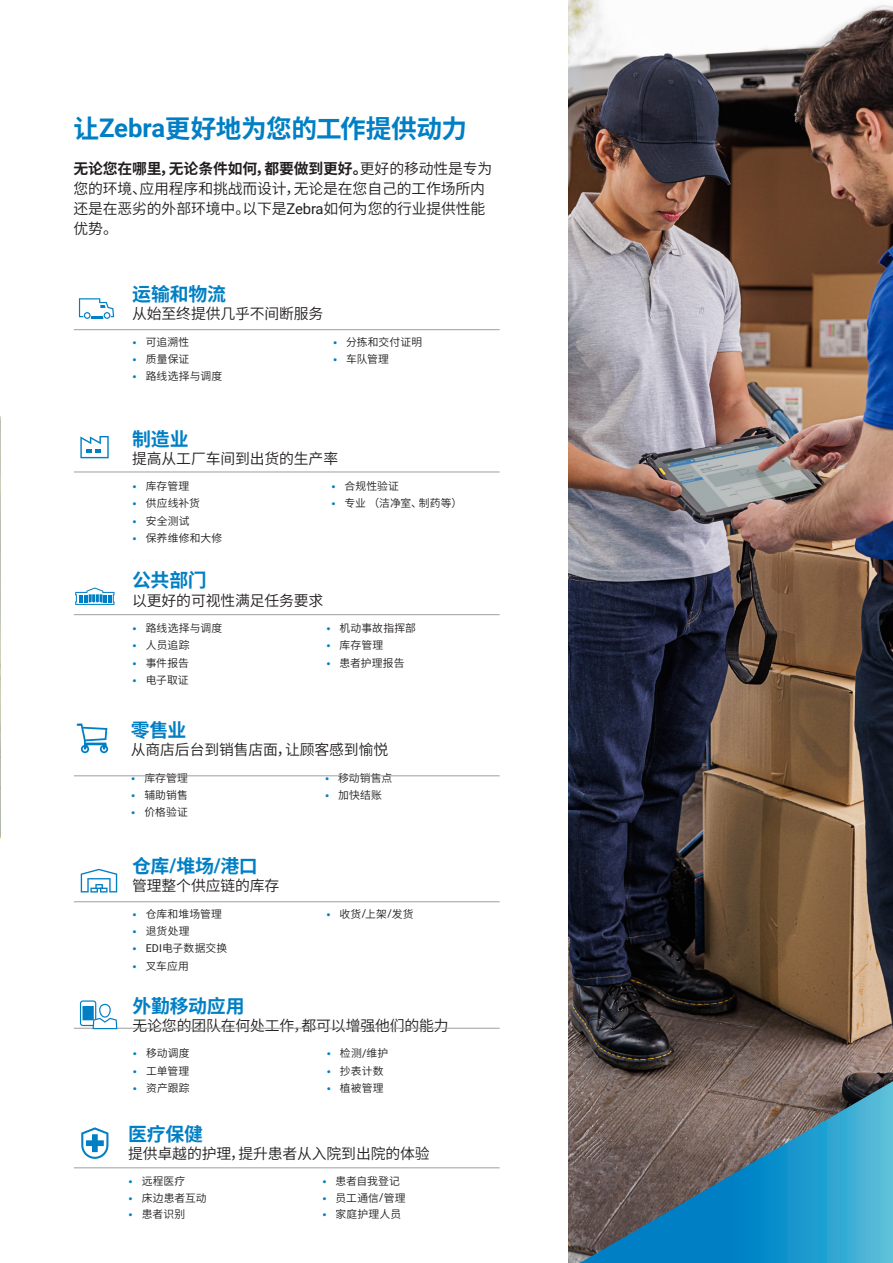
<style>
.page{position:relative;width:893px;height:1263px;background:#fff}
.page>*{position:absolute;margin:0;border:0;box-sizing:border-box;transform-origin:0 0}
.t1{font:700 25.65px "Noto Sans CJ Ksc";letter-spacing:-.02em;color:#007fc5}
.Product_Name{font:700 18.9px "Noto Sans CJ Ksc";letter-spacing:-.01em;color:#007fc5}
.Product_Subhead{font:600 14.85px "Noto Sans CJ Ksc";letter-spacing:-.01em;color:#231f20}
.body_copy_black_afte{font:600 14.85px/20.2px "Noto Sans CJ Ksc";letter-spacing:-.01em;color:#231f20}
.t2{font:600 10.8px "Noto Sans CJ Ksc";letter-spacing:.015em;color:#231f20}
.s1{font-family:"Roboto"}
.s2{font-weight:700}
.s3{font-family:"Roboto";font-weight:400}
.s4{font-family:"Proxima Nova";font-weight:400;font-size:13.5px;color:#007fc5}
</style>
<div class="page">
<img style="left:569px;top:0;width:324px;height:1263px">
<svg style="left:580px;top:1081px;width:313px;height:182px;background:#4a7e95"></svg>
<hr style="left:74px;top:329px;width:426px;height:1px;background:#a09e9e">
<hr style="left:74px;top:472px;width:426px;height:1px;background:#a09e9e">
<hr style="left:74px;top:775px;width:426px;height:1px;background:#a09e9e">
<hr style="left:74px;top:614px;width:426px;height:1px;background:#a09e9e">
<hr style="left:74px;top:901px;width:426px;height:1px;background:#a09e9e">
<hr style="left:74px;top:1028px;width:426px;height:1px;background:#a09e9e">
<hr style="left:74px;top:1167px;width:426px;height:1px;background:#a09e9e">
<img style="left:0;top:416px;width:1px;height:423px">
<svg style="left:80px;top:436px;width:29px;height:22px"></svg>
<svg style="left:77px;top:723px;width:31px;height:30px"></svg>
<svg style="left:75px;top:587px;width:39px;height:18px"></svg>
<svg style="left:79px;top:298px;width:35px;height:21px"></svg>
<svg style="left:81px;top:869px;width:36px;height:23px"></svg>
<svg style="left:81px;top:1127px;width:27px;height:32px"></svg>
<svg style="left:80px;top:1000px;width:37px;height:29px"></svg>
<p class="t1" style="left:73px;top:114px;width:395px">让<span class="s1">Zebra</span>更好地为您的工作提供动力</p>
<p class="body_copy_black_afte" style="left:73px;top:158px;width:420px"><span class="s2">无论您在哪里，无论条件如何，都要做到更好。</span>更好的移动性是专为您的环境、应用程序和挑战而设计，无论是在您自己的工作场所内还是在恶劣的外部环境中。以下是<span class="s3">Zebra</span>如何为您的行业提供性能优势。</p>
<p class="Product_Name" style="left:132px;top:283px;width:95px">运输和物流</p>
<p class="Product_Subhead" style="left:132px;top:306px;width:193px">从始至终提供几乎不间断服务</p>
<p class="t2" style="left:132px;top:336px;width:59px"><span class="s4">•</span> 可追溯性</p>
<p class="t2" style="left:132px;top:353px;width:59px"><span class="s4">•</span> 质量保证</p>
<p class="t2" style="left:132px;top:370px;width:91px"><span class="s4">•</span> 路线选择与调度</p>
<p class="t2" style="left:333px;top:336px;width:91px"><span class="s4">•</span> 分拣和交付证明</p>
<p class="t2" style="left:333px;top:353px;width:58px"><span class="s4">•</span> 车队管理</p>
<p class="Product_Name" style="left:132px;top:428px;width:58px">制造业</p>
<p class="Product_Subhead" style="left:132px;top:450px;width:207px">提高从工厂车间到出货的生产率</p>
<p class="t2" style="left:132px;top:480px;width:59px"><span class="s4">•</span> 库存管理</p>
<p class="t2" style="left:132px;top:497px;width:69px"><span class="s4">•</span> 供应线补货</p>
<p class="t2" style="left:132px;top:515px;width:59px"><span class="s4">•</span> 安全测试</p>
<p class="t2" style="left:132px;top:532px;width:92px"><span class="s4">•</span> 保养维修和大修</p>
<p class="t2" style="left:331px;top:480px;width:70px"><span class="s4">•</span> 合规性验证</p>
<p class="t2" style="left:331px;top:497px;width:133px"><span class="s4">•</span> 专业（洁净室、制药等）</p>
<p class="Product_Name" style="left:132px;top:570px;width:76px">公共部门</p>
<p class="Product_Subhead" style="left:132px;top:592px;width:193px">以更好的可视性满足任务要求</p>
<p class="t2" style="left:132px;top:622px;width:91px"><span class="s4">•</span> 路线选择与调度</p>
<p class="t2" style="left:132px;top:639px;width:59px"><span class="s4">•</span> 人员追踪</p>
<p class="t2" style="left:132px;top:656px;width:58px"><span class="s4">•</span> 事件报告</p>
<p class="t2" style="left:132px;top:674px;width:58px"><span class="s4">•</span> 电子取证</p>
<p class="t2" style="left:326px;top:622px;width:92px"><span class="s4">•</span> 机动事故指挥部</p>
<p class="t2" style="left:326px;top:639px;width:59px"><span class="s4">•</span> 库存管理</p>
<p class="t2" style="left:326px;top:656px;width:80px"><span class="s4">•</span> 患者护理报告</p>
<p class="Product_Name" style="left:131px;top:719px;width:57px">零售业</p>
<p class="Product_Subhead" style="left:131px;top:741px;width:259px">从商店后台到销售店面，让顾客感到愉悦</p>
<p class="t2" style="left:131px;top:771px;width:59px"><span class="s4">•</span> 库存管理</p>
<p class="t2" style="left:131px;top:789px;width:59px"><span class="s4">•</span> 辅助销售</p>
<p class="t2" style="left:131px;top:806px;width:59px"><span class="s4">•</span> 价格验证</p>
<p class="t2" style="left:325px;top:771px;width:69px"><span class="s4">•</span> 移动销售点</p>
<p class="t2" style="left:325px;top:789px;width:59px"><span class="s4">•</span> 加快结账</p>
<p class="Product_Name" style="left:132px;top:855px;width:127px">仓库<span class="s1">/</span>堆场<span class="s1">/</span>港口</p>
<p class="Product_Subhead" style="left:132px;top:877px;width:149px">管理整个供应链的库存</p>
<p class="t2" style="left:132px;top:907px;width:91px"><span class="s4">•</span> 仓库和堆场管理</p>
<p class="t2" style="left:132px;top:925px;width:59px"><span class="s4">•</span> 退货处理</p>
<p class="t2" style="left:132px;top:942px;width:97px"><span class="s4">•</span> <span class="s3">EDI</span>电子数据交换</p>
<p class="t2" style="left:132px;top:959px;width:58px"><span class="s4">•</span> 叉车应用</p>
<p class="t2" style="left:326px;top:907px;width:89px"><span class="s4">•</span> 收货<span class="s3">/</span>上架<span class="s3">/</span>发货</p>
<p class="Product_Name" style="left:133px;top:995px;width:114px">外勤移动应用</p>
<p class="Product_Subhead" style="left:133px;top:1017px;width:318px">无论您的团队在何处工作，都可以增强他们的能力</p>
<p class="t2" style="left:133px;top:1047px;width:58px"><span class="s4">•</span> 移动调度</p>
<p class="t2" style="left:133px;top:1065px;width:58px"><span class="s4">•</span> 工单管理</p>
<p class="t2" style="left:133px;top:1082px;width:59px"><span class="s4">•</span> 资产跟踪</p>
<p class="t2" style="left:326px;top:1047px;width:63px"><span class="s4">•</span> 检测<span class="s3">/</span>维护</p>
<p class="t2" style="left:326px;top:1065px;width:59px"><span class="s4">•</span> 抄表计数</p>
<p class="t2" style="left:326px;top:1082px;width:59px"><span class="s4">•</span> 植被管理</p>
<p class="Product_Name" style="left:128px;top:1123px;width:76px">医疗保健</p>
<p class="Product_Subhead" style="left:128px;top:1145px;width:303px">提供卓越的护理，提升患者从入院到出院的体验</p>
<p class="t2" style="left:128px;top:1175px;width:59px"><span class="s4">•</span> 远程医疗</p>
<p class="t2" style="left:128px;top:1191px;width:80px"><span class="s4">•</span> 床边患者互动</p>
<p class="t2" style="left:128px;top:1208px;width:59px"><span class="s4">•</span> 患者识别</p>
<p class="t2" style="left:322px;top:1175px;width:79px"><span class="s4">•</span> 患者自我登记</p>
<p class="t2" style="left:322px;top:1191px;width:85px"><span class="s4">•</span> 员工通信<span class="s3">/</span>管理</p>
<p class="t2" style="left:322px;top:1208px;width:81px"><span class="s4">•</span> 家庭护理人员</p>
</div>
